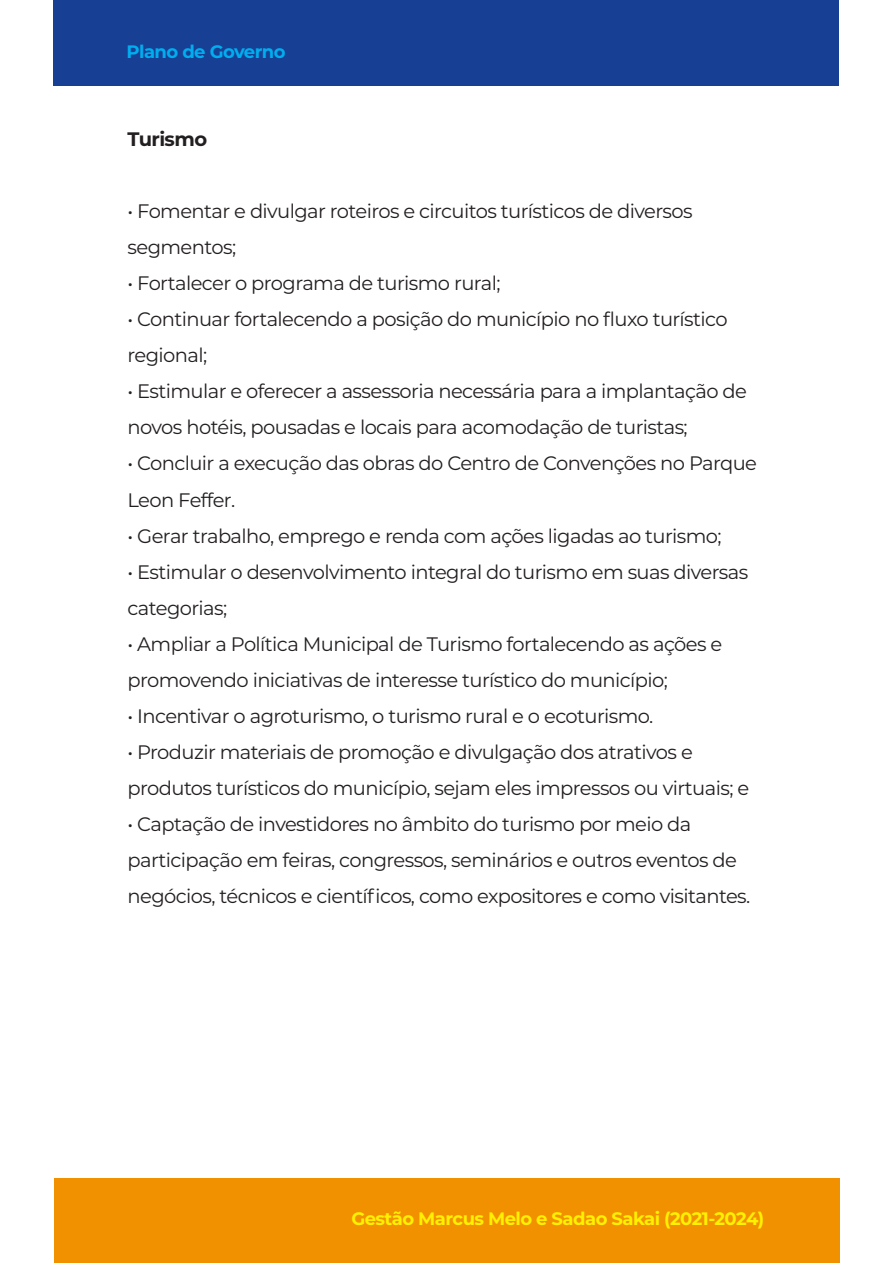
<style>
.page{position:relative;width:893px;height:1263px;background:#fff}
.page>*{position:absolute;margin:0;border:0;box-sizing:border-box;transform-origin:0 0}
.t1{font:19.5px/36px "Montserrat";letter-spacing:-.03em;color:#231f20}
.t2{font:700 19.5px "Montserrat";letter-spacing:-.03em;color:#231f20}
.t3{font:700 18px "Montserrat";letter-spacing:-.03em;color:#fff101}
.t4{font:700 18px "Montserrat";letter-spacing:-.03em;color:#00aeef}
</style>
<div class="page">
<div style="left:54px;top:0;width:785px;height:85px;background:#174094"></div>
<div style="left:54px;top:1178px;width:785px;height:85px;background:#f29100"></div>
<p class="t4" style="left:126px;top:38px;width:161px">Plano de Governo</p>
<p class="t2" style="left:128px;top:125px;width:81px">Turismo</p>
<p class="t1" style="left:128px;top:193px;width:567px">• Fomentar e divulgar roteiros e circuitos turísticos de diversos segmentos;</p>
<p class="t1" style="left:128px;top:265px;width:375px">• Fortalecer o programa de turismo rural;</p>
<p class="t1" style="left:128px;top:301px;width:602px">• Continuar fortalecendo a posição do município no fluxo turístico regional;</p>
<p class="t1" style="left:128px;top:373px;width:621px">• Estimular e oferecer a assessoria necessária para a implantação de novos hotéis, pousadas e locais para acomodação de turistas;</p>
<p class="t1" style="left:128px;top:445px;width:631px">• Concluir a execução das obras do Centro de Convenções no Parque<br>Leon Feffer.</p>
<p class="t1" style="left:128px;top:517px;width:596px">• Gerar trabalho, emprego e renda com ações ligadas ao turismo;</p>
<p class="t1" style="left:128px;top:553px;width:622px">• Estimular o desenvolvimento integral do turismo em suas diversas categorias;</p>
<p class="t1" style="left:128px;top:625px;width:596px">• Ampliar a Política Municipal de Turismo fortalecendo as ações e promovendo iniciativas de interesse turístico do município;</p>
<p class="t1" style="left:128px;top:697px;width:527px">• Incentivar o agroturismo, o turismo rural e o ecoturismo.</p>
<p class="t1" style="left:128px;top:733px;width:623px">• Produzir materiais de promoção e divulgação dos atrativos e produtos turísticos do município, sejam eles impressos ou virtuais; e</p>
<p class="t1" style="left:128px;top:805px;width:624px">• Captação de investidores no âmbito do turismo por meio da participação em feiras, congressos, seminários e outros eventos de negócios, técnicos e científicos, como expositores e como visitantes.</p>
<p class="t3" style="left:351px;top:1205px;width:414px">Gestão Marcus Melo e Sadao Sakai (2021-2024)</p>
</div>
